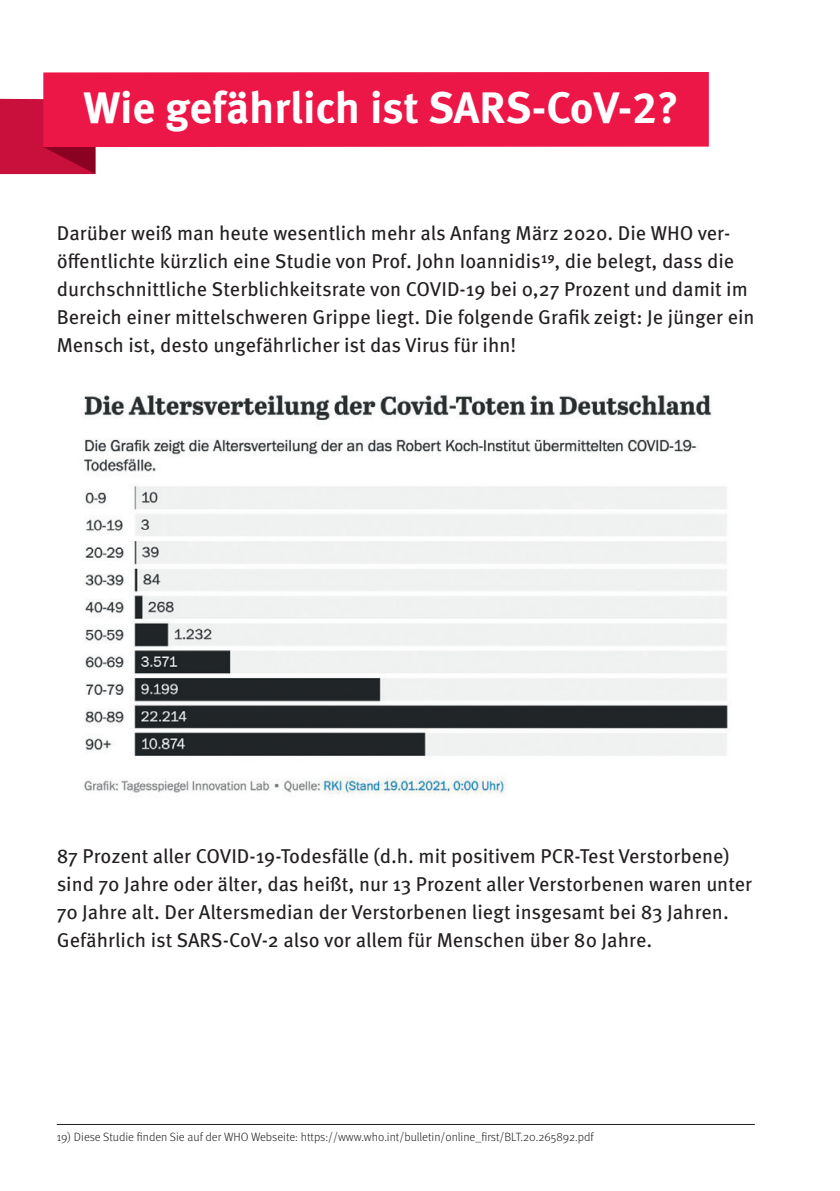
<style>
.page{position:relative;width:840px;height:1191px;background:#fff}
.page>*{position:absolute;margin:0;border:0;box-sizing:border-box;transform-origin:0 0}
.t1{font:700 44px "Meta Pro";color:#fff}
.t2{font:20px/28px "Meta Pro";color:#231f20}
.t3{font:300 12px "Meta";color:#231f20}
</style>
<div class="page">
<div style="left:43px;top:72px;width:665px;height:75px;background:#ed1747"></div>
<svg style="left:0;top:99px;width:95px;height:75px"></svg>
<hr style="left:57px;top:1124px;width:697px;height:1px;background:#231f20">
<img style="left:84px;top:394px;width:644px;height:400px">
<h1 class="t1" style="left:83px;top:80px;width:596px">Wie gefährlich ist SARS-CoV-2?</h1>
<p class="t2" style="left:57px;top:219px;width:699px">Darüber weiß man heute wesentlich mehr als Anfang März 2020. Die WHO ver&shy;öffentlichte kürzlich eine Studie von Prof. John Ioannidis¹⁹, die belegt, dass die durchschnittliche Sterblichkeitsrate von COVID-19 bei 0,27 Prozent und damit im Bereich einer mittelschweren Grippe liegt. Die folgende Grafik zeigt: Je jünger ein Mensch ist, desto ungefährlicher ist das Virus für ihn!</p>
<p class="t2" style="left:57px;top:842px;width:696px">87 Prozent aller COVID-19-Todesfälle (d.h. mit positivem PCR-Test Verstorbene) sind 70 Jahre oder älter, das heißt, nur 13 Prozent aller Verstorbenen waren unter 70 Jahre alt. Der Altersmedian der Verstorbenen liegt insgesamt bei 83 Jahren.<br>Gefährlich ist SARS-CoV-2 also vor allem für Menschen über 80 Jahre.</p>
<p class="t3" style="left:57px;top:1130px;width:538px">19) Diese Studie finden Sie auf der WHO Webseite: https://www.who.int/bulletin/online_first/BLT.20.265892.pdf</p>
</div>
